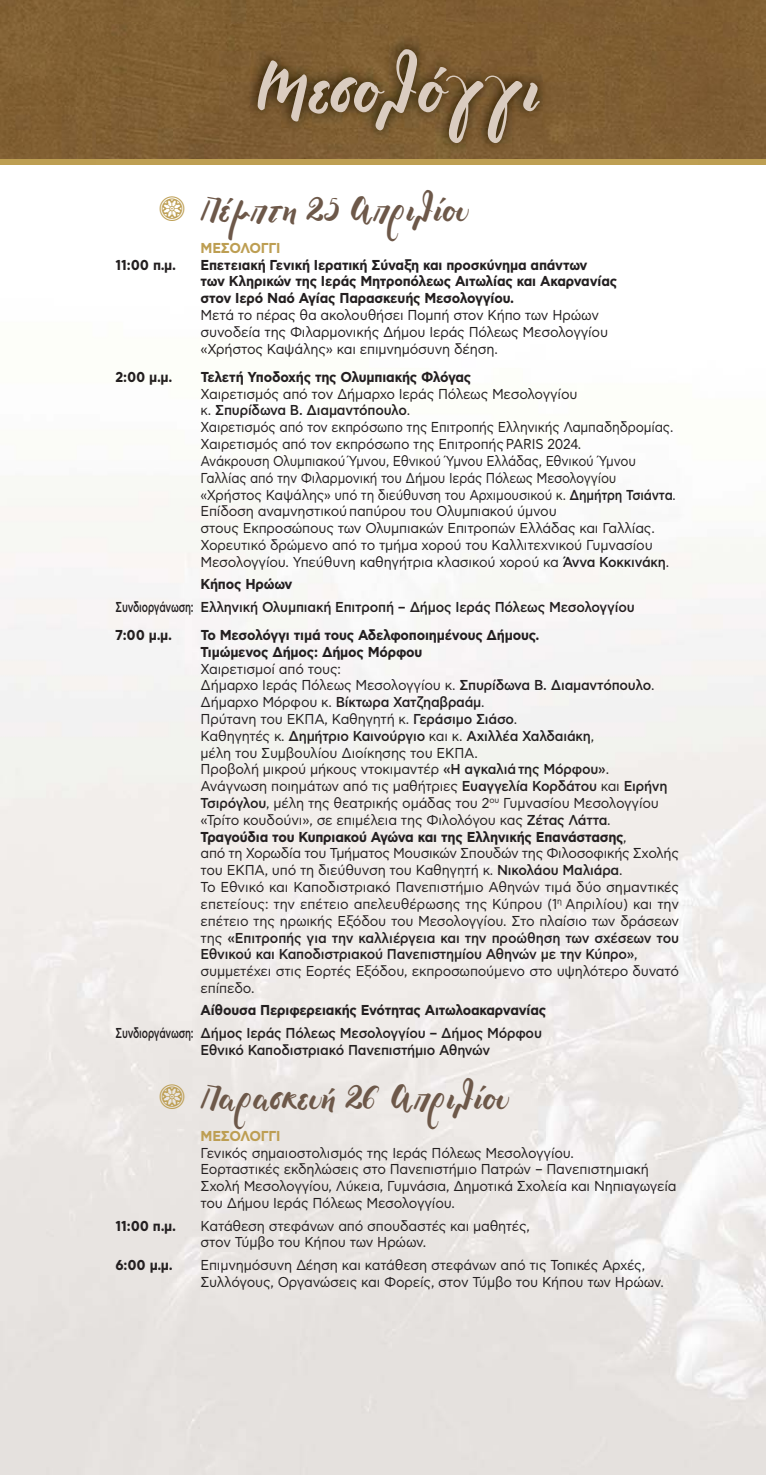
<style>
.page{position:relative;width:766px;height:1475px;background:#fff}
.page>*{position:absolute;margin:0;border:0;box-sizing:border-box;transform-origin:0 0}
.t1{font:80px "Supergal";color:#daccc0}
.t2{font:40px "Supergal";color:#6d5849}
.t3{font:14px/16.8px "Asty CF Std";letter-spacing:-.015em;color:#231f20;scale:.95 1}
.t4{font:700 14px/16.8px "Asty CF Std";letter-spacing:-.015em;color:#231f20;scale:.95 1}
.t5{font:500 14px/16.8px "Asty CF Std";letter-spacing:-.015em;color:#231f20;scale:.7 1}
.t6{font:700 14px "Asty CF Std";letter-spacing:-.02em;color:#bd9e52;scale:.95 1}
.s1{font-weight:500}
.s2{font-weight:700}
</style>
<div class="page">
<img style="left:0;top:164px;width:765px;height:1310px">
<div style="left:0;top:159px;width:765px;height:5px;background:#bd9e52"></div>
<div style="left:0;top:0;width:765px;height:159px;background:#7f5e33"></div>
<img style="left:97px;top:24px;width:600px;height:156px">
<svg style="left:160px;top:196px;width:24px;height:25px"></svg>
<svg style="left:160px;top:1084px;width:24px;height:24px"></svg>
<h1 class="t1" style="left:253px;top:37px;width:288px">Μεσολόγγι</h1>
<h2 class="t2" style="left:200px;top:184px;width:269px">Πέμπτη 25 Απριλίου</h2>
<p class="t6" style="left:200px;top:243px;width:86px">ΜΕΣΟΛΟΓΓΙ</p>
<p class="t4" style="left:115px;top:259px;width:65px">11:00 π.μ.</p>
<p class="t4" style="left:200px;top:259px;width:440px">Επετειακή Γενική Ιερατική Σύναξη και προσκύνημα απάντων<br>των Κληρικών της Ιεράς Μητροπόλεως Αιτωλίας και Ακαρνανίας στον Ιερό Ναό Αγίας Παρασκευής Μεσολογγίου.</p>
<p class="t3" style="left:200px;top:308px;width:430px">Μετά το πέρας θα ακολουθήσει Πομπή στον Κήπο των Ηρώων συνοδεία της Φιλαρμονικής Δήμου Ιεράς Πόλεως Μεσολογγίου «Χρήστος Καψάλης» και επιμνημόσυνη δέηση.</p>
<p class="t4" style="left:115px;top:371px;width:62px">2:00 μ.μ.</p>
<p class="t4" style="left:201px;top:371px;width:286px">Τελετή Υποδοχής της Ολυμπιακής Φλόγας</p>
<p class="t3" style="left:200px;top:386px;width:501px">Χαιρετισμός από τον Δήμαρχο Ιεράς Πόλεως Μεσολογγίου<br>κ. <span class="s1">Σπυρίδωνα Β. Διαμαντόπουλο</span>.<br>Χαιρετισμός από τον εκπρόσωπο της Επιτροπής Ελληνικής Λαμπαδηδρομίας.<br>Χαιρετισμός από τον εκπρόσωπο της Επιτροπής PARIS 2024.<br>Ανάκρουση Ολυμπιακού Ύμνου, Εθνικού Ύμνου Ελλάδας, Εθνικού Ύμνου Γαλλίας από την Φιλαρμονική του Δήμου Ιεράς Πόλεως Μεσολογγίου «Χρήστος Καψάλης» υπό τη διεύθυνση του Αρχιμουσικού κ. <span class="s1">Δημήτρη Τσιάντα</span>.<br>Επίδοση αναμνηστικού παπύρου του Ολυμπιακού ύμνου<br>στους Εκπροσώπους των Ολυμπιακών Επιτροπών Ελλάδας και Γαλλίας.<br>Χορευτικό δρώμενο από το τμήμα χορού του Καλλιτεχνικού Γυμνασίου Μεσολογγίου. Υπεύθυνη καθηγήτρια κλασικού χορού κα <span class="s1">Άννα Κοκκινάκη</span>.</p>
<p class="t4" style="left:200px;top:578px;width:98px">Κήπος Ηρώων</p>
<p class="t5" style="left:115px;top:599px;width:743px">Συνδιοργάνωση: Ελληνική Ολυμπιακή Επιτροπή – Δήμος Ιεράς Πόλεως Μεσολογγίου</p>
<p class="t4" style="left:115px;top:629px;width:61px">7:00 μ.μ.</p>
<p class="t4" style="left:200px;top:629px;width:358px">Το Μεσολόγγι τιμά τους Αδελφοποιημένους Δήμους.<br>Τιμώμενος Δήμος: Δήμος Μόρφου</p>
<p class="t3" style="left:200px;top:661px;width:505px">Χαιρετισμοί από τους:<br>Δήμαρχο Ιεράς Πόλεως Μεσολογγίου κ. <span class="s1">Σπυρίδωνα Β. Διαμαντόπουλο</span>.<br>Δήμαρχο Μόρφου κ. <span class="s1">Βίκτωρα Χατζηαβραάμ</span>.<br>Πρύτανη του ΕΚΠΑ, Καθηγητή κ. <span class="s1">Γεράσιμο Σιάσο</span>.<br>Καθηγητές κ. <span class="s1">Δημήτριο Καινούργιο</span> και κ. <span class="s1">Αχιλλέα Χαλδαιάκη</span>,<br>μέλη του Συμβουλίου Διοίκησης του ΕΚΠΑ.<br>Προβολή μικρού μήκους ντοκιμαντέρ <span class="s1">«Η αγκαλιά της Μόρφου»</span>.<br>Ανάγνωση ποιημάτων από τις μαθήτριες <span class="s1">Ευαγγελία Κορδάτου</span> και <span class="s1">Ειρήνη Τσιρόγλου</span>, μέλη της θεατρικής ομάδας του 2<sup>ου</sup> Γυμνασίου Μεσολογγίου «Τρίτο κουδούνι», σε επιμέλεια της Φιλολόγου κας <span class="s1">Ζέτας Λάττα</span>.<br><span class="s2">Τραγούδια του Κυπριακού Αγώνα και της Ελληνικής Επανάστασης</span>,<br>από τη Χορωδία του Τμήματος Μουσικών Σπουδών της Φιλοσοφικής Σχολής του ΕΚΠΑ, υπό τη διεύθυνση του Καθηγητή κ. <span class="s1">Νικολάου Μαλιάρα</span>.<br>Το Εθνικό και Καποδιστριακό Πανεπιστήμιο Αθηνών τιμά δύο σημαντικές επετείους: την επέτειο απελευθέρωσης της Κύπρου (1<sup>η</sup> Απριλίου) και την επέτειο της ηρωικής Εξόδου του Μεσολογγίου. Στο πλαίσιο των δράσεων της <span class="s1">«Επιτροπής για την καλλιέργεια και την προώθηση των σχέσεων του Εθνικού και Καποδιστριακού Πανεπιστημίου Αθηνών με την Κύπρο»</span>, συμμετέχει στις Εορτές Εξόδου, εκπροσωπούμενο στο υψηλότερο δυνατό επίπεδο.</p>
<p class="t4" style="left:200px;top:1004px;width:365px">Αίθουσα Περιφερειακής Ενότητας Αιτωλοακαρνανίας</p>
<p class="t5" style="left:200px;top:1025px;width:489px;text-indent:-85px">Συνδιοργάνωση: Δήμος Ιεράς Πόλεως Μεσολογγίου – Δήμος Μόρφου<br>Εθνικό Καποδιστριακό Πανεπιστήμιο Αθηνών</p>
<h2 class="t2" style="left:200px;top:1071px;width:309px">Παρασκευή 26 Απριλίου</h2>
<p class="t6" style="left:200px;top:1130px;width:86px">ΜΕΣΟΛΟΓΓΙ</p>
<p class="t3" style="left:200px;top:1144px;width:502px">Γενικός σημαιοστολισμός της Ιεράς Πόλεως Μεσολογγίου.<br>Εορταστικές εκδηλώσεις στο Πανεπιστήμιο Πατρών – Πανεπιστημιακή Σχολή Μεσολογγίου, Λύκεια, Γυμνάσια, Δημοτικά Σχολεία και Νηπιαγωγεία του Δήμου Ιεράς Πόλεως Μεσολογγίου.</p>
<p class="t4" style="left:115px;top:1219px;width:65px">11:00 π.μ.</p>
<p class="t3" style="left:200px;top:1217px;width:348px">Κατάθεση στεφάνων από σπουδαστές και μαθητές, στον Τύμβο του Κήπου των Ηρώων.</p>
<p class="t4" style="left:115px;top:1258px;width:62px">6:00 μ.μ.</p>
<p class="t3" style="left:200px;top:1257px;width:489px">Επιμνημόσυνη Δέηση και κατάθεση στεφάνων από τις Τοπικές Αρχές,<br>Συλλόγους, Οργανώσεις και Φορείς, στον Τύμβο του Κήπου των Ηρώων.</p>
</div>
